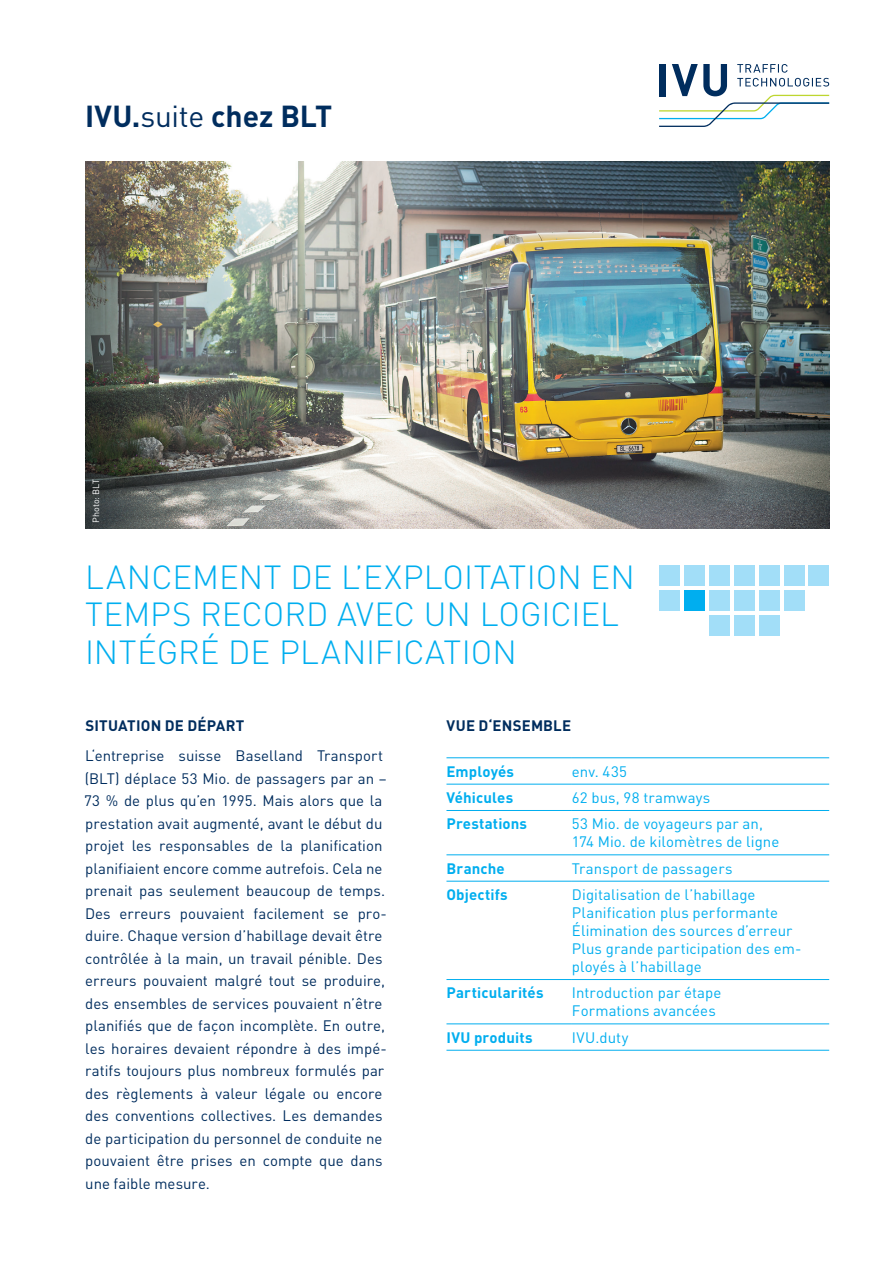
<style>
.page{position:relative;width:893px;height:1263px;background:#fff}
.page>*{position:absolute;margin:0;border:0;box-sizing:border-box;transform-origin:0 0}
.t1{font:300 33px/37.5px "DIN Pro";color:#00aeef}
.t2{font:700 30px "DIN Pro";color:#002d5e}
.t3{font:15px/22.5px "DIN Pro";color:#002d5e}
.t4{font:15px/18px "DIN Pro";letter-spacing:.005em;color:#00aeef}
.t5{font:700 15px "DIN Pro";letter-spacing:.01em;color:#00aeef}
.t6{font:700 15px "DIN Pro";letter-spacing:.01em;color:#002d5e}
.t7{font:9px "DIN Pro";color:#fff}
.s1{font-weight:400}
</style>
<div class="page">
<hr style="left:446px;top:757px;width:126px;height:1px;background:#00aeef">
<hr style="left:572px;top:757px;width:257px;height:1px;background:#00aeef">
<hr style="left:446px;top:784px;width:126px;height:1px;background:#00aeef">
<hr style="left:572px;top:784px;width:257px;height:1px;background:#00aeef">
<hr style="left:446px;top:810px;width:126px;height:1px;background:#00aeef">
<hr style="left:572px;top:810px;width:257px;height:1px;background:#00aeef">
<hr style="left:446px;top:854px;width:126px;height:1px;background:#00aeef">
<hr style="left:572px;top:854px;width:257px;height:1px;background:#00aeef">
<hr style="left:446px;top:881px;width:126px;height:1px;background:#00aeef">
<hr style="left:572px;top:881px;width:257px;height:1px;background:#00aeef">
<hr style="left:446px;top:979px;width:126px;height:1px;background:#00aeef">
<hr style="left:572px;top:979px;width:257px;height:1px;background:#00aeef">
<hr style="left:446px;top:1023px;width:126px;height:1px;background:#00aeef">
<hr style="left:572px;top:1023px;width:257px;height:1px;background:#00aeef">
<hr style="left:446px;top:1050px;width:126px;height:1px;background:#00aeef">
<hr style="left:572px;top:1050px;width:257px;height:1px;background:#00aeef">
<svg style="left:659px;top:64px;width:170px;height:63px"></svg>
<div style="left:659px;top:64px;width:6px;height:32px;background:#002d5e"></div>
<img style="left:85px;top:162px;width:744px;height:366px">
<div style="left:734px;top:615px;width:20px;height:21px;background:#a2def8"></div>
<div style="left:759px;top:615px;width:20px;height:21px;background:#a2def8"></div>
<div style="left:809px;top:566px;width:20px;height:20px;background:#a2def8"></div>
<div style="left:684px;top:566px;width:21px;height:20px;background:#a2def8"></div>
<div style="left:709px;top:615px;width:20px;height:21px;background:#a2def8"></div>
<div style="left:659px;top:591px;width:21px;height:20px;background:#a2def8"></div>
<div style="left:659px;top:566px;width:21px;height:20px;background:#a2def8"></div>
<div style="left:734px;top:566px;width:20px;height:20px;background:#a2def8"></div>
<div style="left:759px;top:566px;width:20px;height:20px;background:#a2def8"></div>
<div style="left:784px;top:566px;width:20px;height:20px;background:#a2def8"></div>
<div style="left:684px;top:591px;width:21px;height:20px;background:#00aeef"></div>
<div style="left:709px;top:566px;width:20px;height:20px;background:#a2def8"></div>
<div style="left:709px;top:591px;width:20px;height:20px;background:#a2def8"></div>
<div style="left:734px;top:591px;width:20px;height:20px;background:#a2def8"></div>
<div style="left:759px;top:591px;width:20px;height:20px;background:#a2def8"></div>
<div style="left:784px;top:591px;width:20px;height:20px;background:#a2def8"></div>
<h2 class="t2" style="left:85px;top:91px;width:249px">IVU.<span class="s1">suite</span> chez BLT</h2>
<p class="t7" style="left:89px;top:523px;width:45px;rotate:-90deg">Photo: BLT</p>
<h1 class="t1" style="left:85px;top:555px;width:551px">LANCEMENT DE L’EXPLOITATION EN<br>TEMPS RECORD AVEC UN LOGICIEL<br>INTÉGRÉ DE PLANIFICATION</h1>
<p class="t6" style="left:85px;top:713px;width:161px">SITUATION DE DÉPART</p>
<p class="t3" style="left:84px;top:743px;width:304px">L‘entreprise suisse Baselland Transport (BLT) déplace 53 Mio. de passagers par an – 73 % de plus qu’en 1995. Mais alors que la prestation avait augmenté, avant le début du projet les responsables de la planification planifiaient encore comme autrefois. Cela ne prenait pas seulement beaucoup de temps.<br>Des erreurs pouvaient facilement se pro&shy;duire. Chaque version d’habillage devait être contrôlée à la main, un travail pénible. Des erreurs pouvaient malgré tout se produire, des ensembles de services pouvaient n’être planifiés que de façon incomplète. En outre, les horaires devaient répondre à des impé&shy;ratifs toujours plus nombreux formulés par des règlements à valeur légale ou encore des conventions collectives. Les demandes de participation du personnel de conduite ne pouvaient être prises en compte que dans une faible mesure.</p>
<p class="t6" style="left:447px;top:713px;width:126px">VUE D‘ENSEMBLE</p>
<p class="t5" style="left:446px;top:759px;width:69px">Employés</p>
<p class="t4" style="left:572px;top:761px;width:57px">env. 435</p>
<p class="t5" style="left:446px;top:785px;width:68px">Véhicules</p>
<p class="t4" style="left:572px;top:787px;width:140px">62 bus, 98 tramways</p>
<p class="t5" style="left:446px;top:811px;width:82px">Prestations</p>
<p class="t4" style="left:572px;top:813px;width:209px">53 Mio. de voyageurs par an,<br>174 Mio. de kilomètres de ligne</p>
<p class="t5" style="left:446px;top:856px;width:60px">Branche</p>
<p class="t4" style="left:572px;top:858px;width:162px">Transport de passagers</p>
<p class="t5" style="left:446px;top:882px;width:63px">Objectifs</p>
<p class="t4" style="left:572px;top:884px;width:231px">Digitalisation de l’habillage<br>Planification plus performante<br>Élimination des sources d’erreur<br>Plus grande participation des em&shy;ployés à l’habillage</p>
<p class="t5" style="left:446px;top:980px;width:99px">Particularités</p>
<p class="t4" style="left:572px;top:982px;width:151px">Introduction par étape<br>Formations avancées</p>
<p class="t5" style="left:446px;top:1025px;width:88px">IVU produits</p>
<p class="t4" style="left:572px;top:1027px;width:58px">IVU.duty</p>
</div>
